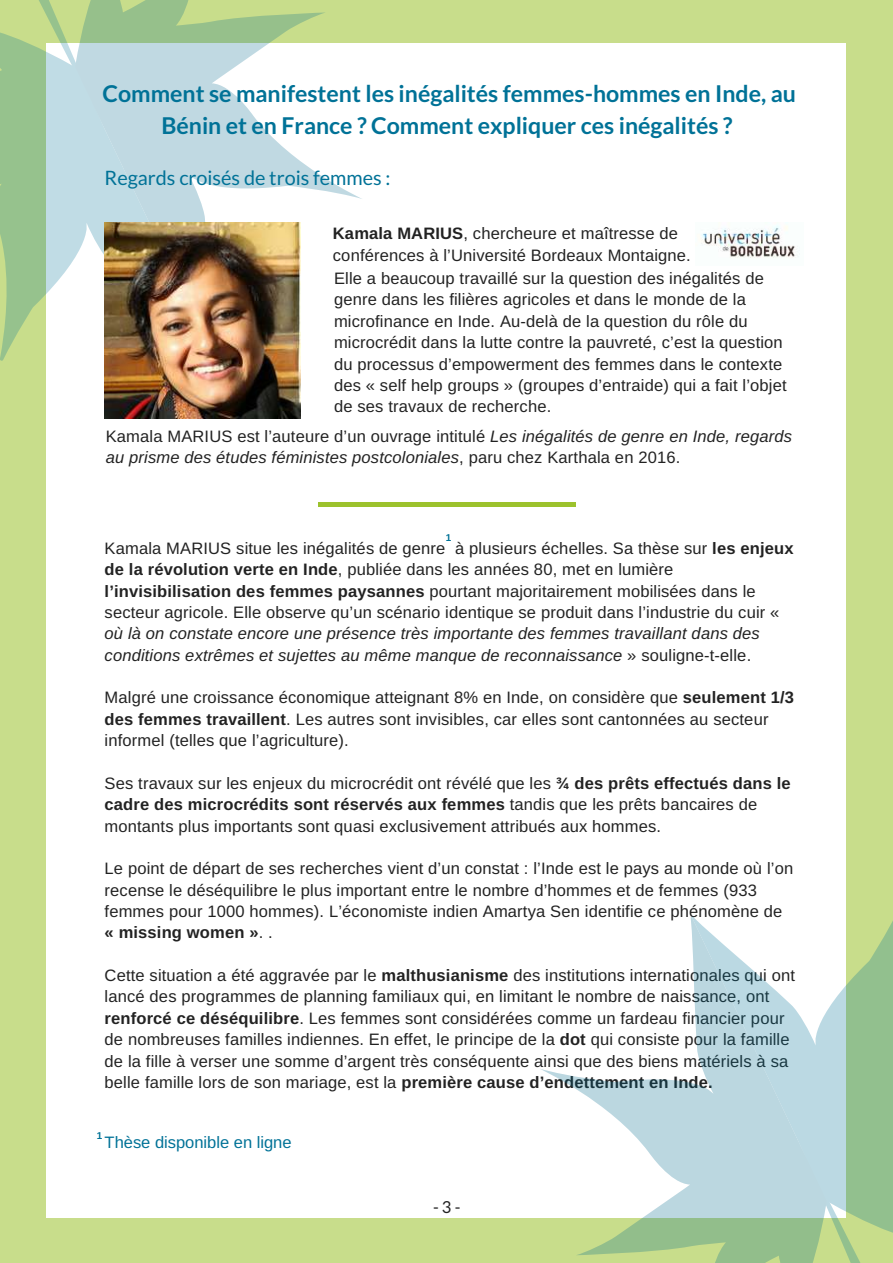
<style>
.page{position:relative;width:893px;height:1263px;background:#fff}
.page>*{position:absolute;margin:0;border:0;box-sizing:border-box;transform-origin:0 0}
.t1{font:700 23.1px/31.5px "Lato";color:#007297;text-align:center}
.t2{font:19.8px "Lato";color:#007297}
.t3{font:16.5px/21.3px "Arimo";letter-spacing:.01em;color:#222}
.t4{font:italic 16.5px/21.3px "Arimo";letter-spacing:.01em;color:#222}
.t5{font:16.5px "Arimo";color:#007297}
.t6{font:16.5px "Lato";color:#222}
.t7{font:700 9.9px "Arimo";color:#007297}
.s1{font-weight:700}
.s2{font-style:normal}
</style>
<div class="page">
<div style="left:0;top:0;width:892px;height:1262px;background:#c8dd8b"></div>
<div style="left:46px;top:43px;width:799px;height:1174px;background:#fff"></div>
<svg style="left:0;top:0;width:211px;height:419px;fill:#96c28d"></svg>
<svg style="left:41px;top:0;width:321px;height:351px"></svg>
<img style="left:105px;top:223px;width:195px;height:195px">
<div style="left:318px;top:502px;width:257px;height:5px;background:#9cc22d"></div>
<svg style="left:845px;top:818px;width:47px;height:415px;fill:#92c08e"></svg>
<svg style="left:466px;top:916px;width:394px;height:346px"></svg>
<img style="left:700px;top:225px;width:100px;height:33px">
<h1 class="t1" style="left:103px;top:78px;width:694px">Comment se manifestent les inégalités femmes-hommes en Inde, au<br>Bénin et en France ? Comment expliquer ces inégalités ?</h1>
<p class="t2" style="left:105px;top:166px;width:287px">Regards croisés de trois femmes :</p>
<p class="t3" style="left:333px;top:223px;width:359px"><span class="s1">Kamala MARIUS</span>, chercheure et maîtresse de conférences à l’Université Bordeaux Montaigne.</p>
<p class="t3" style="left:334px;top:268px;width:454px">Elle a beaucoup travaillé sur la question des inégalités de genre dans les filières agricoles et dans le monde de la microfinance en Inde. Au-delà de la question du rôle du microcrédit dans la lutte contre la pauvreté, c’est la question du processus d’empowerment des femmes dans le contexte des « self help groups » (groupes d’entraide) qui a fait l’objet de ses travaux de recherche.</p>
<p class="t4" style="left:106px;top:425px;width:687px"><span class="s2">Kamala MARIUS est l’auteure d’un ouvrage intitulé</span> Les inégalités de genre en Inde, regards au prisme des études féministes postcoloniales<span class="s2">, paru chez Karthala en 2016.</span></p>
<p class="t7" style="left:446px;top:532px;width:7px">1</p>
<p class="t3" style="left:105px;top:537px;width:690px">Kamala MARIUS situe les inégalités de genre à plusieurs échelles. Sa thèse sur <span class="s1">les enjeux de la révolution verte en Inde</span>, publiée dans les années 80, met en lumière <span class="s1">l’invisibilisation des femmes paysannes</span> pourtant majoritairement mobilisées dans le secteur agricole. Elle observe qu’un scénario identique se produit dans l’industrie du cuir «</p>
<p class="t4" style="left:105px;top:623px;width:656px">où là on constate encore une présence très importante des femmes travaillant dans des conditions extrêmes et sujettes au même manque de reconnaissance <span class="s2">» souligne-t-elle.</span></p>
<p class="t3" style="left:105px;top:687px;width:691px">Malgré une croissance économique atteignant 8% en Inde, on considère que <span class="s1">seulement 1/3 des femmes travaillent</span>. Les autres sont invisibles, car elles sont cantonnées au secteur informel (telles que l’agriculture).</p>
<p class="t3" style="left:105px;top:772px;width:687px">Ses travaux sur les enjeux du microcrédit ont révélé que les <span class="s1">¾ des prêts effectués dans le cadre des microcrédits sont réservés aux femmes</span> tandis que les prêts bancaires de montants plus importants sont quasi exclusivement attribués aux hommes.</p>
<p class="t3" style="left:105px;top:858px;width:690px">Le point de départ de ses recherches vient d’un constat : l’Inde est le pays au monde où l’on recense le déséquilibre le plus important entre le nombre d’hommes et de femmes (933 femmes pour 1000 hommes). L’économiste indien Amartya Sen identifie ce phénomène de <span class="s1">« missing women »</span>. .</p>
<p class="t3" style="left:105px;top:965px;width:692px">Cette situation a été aggravée par le <span class="s1">malthusianisme</span> des institutions internationales qui ont lancé des programmes de planning familiaux qui, en limitant le nombre de naissance, ont <span class="s1">renforcé ce déséquilibre</span>. Les femmes sont considérées comme un fardeau financier pour de nombreuses familles indiennes. En effet, le principe de la <span class="s1">dot</span> qui consiste pour la famille de la fille à verser une somme d’argent très conséquente ainsi que des biens matériels à sa belle famille lors de son mariage, est la <span class="s1">première cause d’endettement en Inde.</span></p>
<p class="t7" style="left:97px;top:1130px;width:7px">1</p>
<p class="t5" style="left:105px;top:1133px;width:188px">Thèse disponible en ligne</p>
<p class="t6" style="left:433px;top:1197px;width:29px">-3-</p>
</div>
